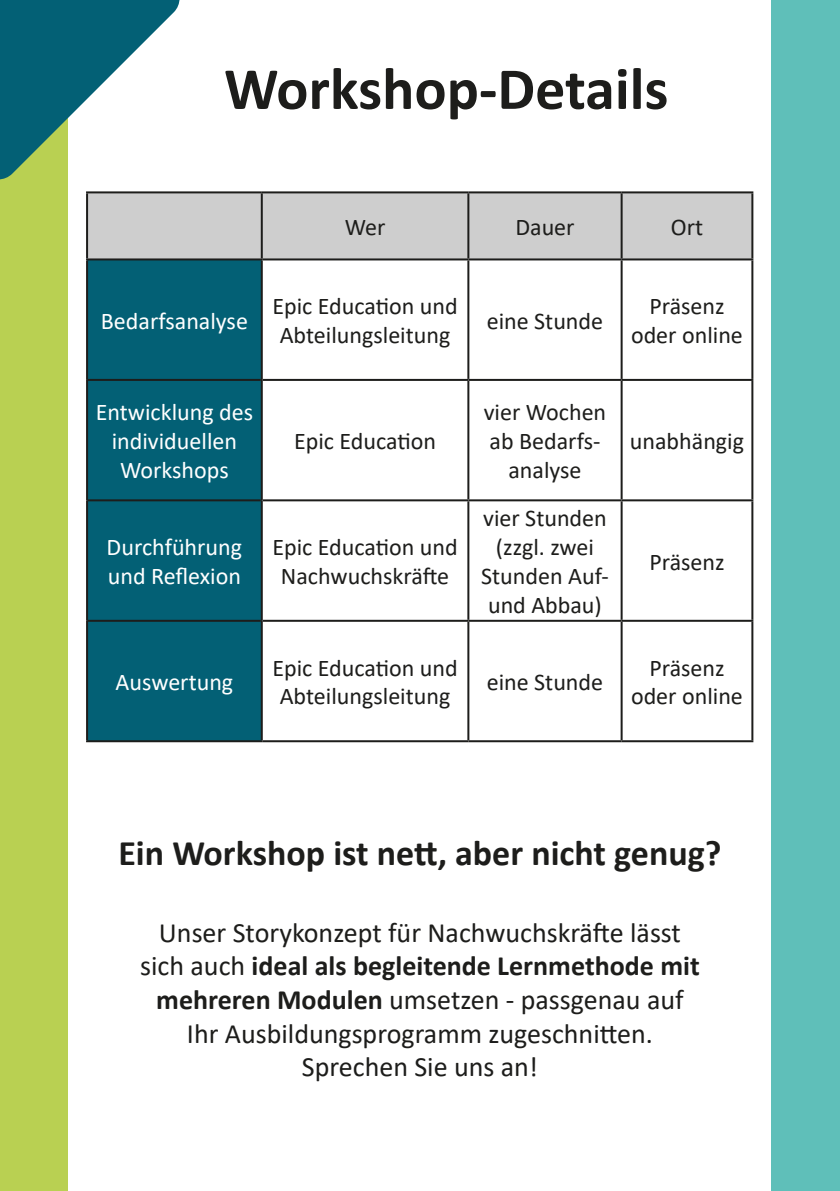
<style>
.page{position:relative;width:840px;height:1191px;background:#fff}
.page>*{position:absolute;margin:0;border:0;box-sizing:border-box;transform-origin:0 0}
.t1{font:700 60px "Calibri";color:#1d1d1b}
.t2{font:700 36px "Calibri";color:#1d1d1b}
.t3{font:28px/33.6px "Calibri";color:#1d1d1b;text-align:center}
.t4{font:24px/28.8px "Calibri";color:#1d1d1b;text-align:center}
.t5{font:24px/28.8px "Calibri";color:#fff;text-align:center}
.s1{font-weight:700}
</style>
<div class="page">
<div style="left:771px;top:0;width:68px;height:1191px;background:#5fbfb9"></div>
<div style="left:0;top:0;width:68px;height:1191px;background:#b9d052"></div>
<div style="left:88px;top:193px;width:663px;height:65px;background:#cecece"></div>
<div style="left:88px;top:260px;width:172px;height:480px;background:#036075"></div>
<hr style="left:260px;top:193px;width:2px;height:65px;background:#1d1d1b">
<hr style="left:467px;top:193px;width:2px;height:65px;background:#1d1d1b">
<hr style="left:620px;top:193px;width:2px;height:65px;background:#1d1d1b">
<hr style="left:262px;top:258px;width:206px;height:2px;background:#1d1d1b">
<hr style="left:468px;top:258px;width:153px;height:2px;background:#1d1d1b">
<hr style="left:467px;top:260px;width:2px;height:119px;background:#1d1d1b">
<hr style="left:621px;top:258px;width:132px;height:2px;background:#1d1d1b">
<hr style="left:620px;top:260px;width:2px;height:119px;background:#1d1d1b">
<hr style="left:88px;top:379px;width:172px;height:2px;background:#1d1d1b">
<hr style="left:262px;top:379px;width:206px;height:2px;background:#1d1d1b">
<hr style="left:468px;top:379px;width:153px;height:2px;background:#1d1d1b">
<hr style="left:467px;top:381px;width:2px;height:118px;background:#1d1d1b">
<hr style="left:621px;top:379px;width:132px;height:2px;background:#1d1d1b">
<hr style="left:620px;top:381px;width:2px;height:118px;background:#1d1d1b">
<hr style="left:88px;top:499px;width:172px;height:2px;background:#1d1d1b">
<hr style="left:262px;top:499px;width:206px;height:2px;background:#1d1d1b">
<hr style="left:468px;top:499px;width:153px;height:2px;background:#1d1d1b">
<hr style="left:467px;top:501px;width:2px;height:119px;background:#1d1d1b">
<hr style="left:621px;top:499px;width:132px;height:2px;background:#1d1d1b">
<hr style="left:620px;top:501px;width:2px;height:119px;background:#1d1d1b">
<hr style="left:88px;top:620px;width:172px;height:2px;background:#1d1d1b">
<hr style="left:262px;top:620px;width:206px;height:2px;background:#1d1d1b">
<hr style="left:468px;top:620px;width:153px;height:2px;background:#1d1d1b">
<hr style="left:467px;top:622px;width:2px;height:118px;background:#1d1d1b">
<hr style="left:621px;top:620px;width:132px;height:2px;background:#1d1d1b">
<hr style="left:620px;top:622px;width:2px;height:118px;background:#1d1d1b">
<hr style="left:86px;top:191px;width:175px;height:2px;background:#1d1d1b">
<hr style="left:86px;top:193px;width:2px;height:65px;background:#1d1d1b">
<hr style="left:261px;top:191px;width:207px;height:2px;background:#1d1d1b">
<hr style="left:468px;top:191px;width:153px;height:2px;background:#1d1d1b">
<hr style="left:621px;top:191px;width:132px;height:2px;background:#1d1d1b">
<hr style="left:751px;top:193px;width:2px;height:65px;background:#1d1d1b">
<hr style="left:751px;top:260px;width:2px;height:119px;background:#1d1d1b">
<hr style="left:751px;top:381px;width:2px;height:118px;background:#1d1d1b">
<hr style="left:751px;top:501px;width:2px;height:119px;background:#1d1d1b">
<hr style="left:751px;top:622px;width:2px;height:118px;background:#1d1d1b">
<hr style="left:262px;top:740px;width:206px;height:2px;background:#1d1d1b">
<hr style="left:468px;top:740px;width:153px;height:2px;background:#1d1d1b">
<hr style="left:621px;top:740px;width:132px;height:2px;background:#1d1d1b">
<hr style="left:86px;top:258px;width:176px;height:2px;background:#1d1d1b">
<hr style="left:86px;top:260px;width:2px;height:120px;background:#1d1d1b">
<hr style="left:260px;top:260px;width:2px;height:120px;background:#1d1d1b">
<hr style="left:86px;top:380px;width:2px;height:120px;background:#1d1d1b">
<hr style="left:260px;top:380px;width:2px;height:120px;background:#1d1d1b">
<hr style="left:86px;top:500px;width:2px;height:121px;background:#1d1d1b">
<hr style="left:260px;top:500px;width:2px;height:121px;background:#1d1d1b">
<hr style="left:86px;top:621px;width:2px;height:119px;background:#1d1d1b">
<hr style="left:260px;top:621px;width:2px;height:119px;background:#1d1d1b">
<hr style="left:86px;top:740px;width:176px;height:2px;background:#1d1d1b">
<svg style="left:0;top:0;width:180px;height:180px"></svg>
<p class="t1" style="left:224px;top:46px;width:445px">Workshop-Details</p>
<p class="t4" style="left:344px;top:212px;width:42px">Wer</p>
<p class="t4" style="left:515px;top:212px;width:61px">Dauer</p>
<p class="t4" style="left:670px;top:212px;width:34px">Ort</p>
<p class="t5" style="left:101px;top:306px;width:148px">Bedarfsanalyse</p>
<p class="t4" style="left:272px;top:291px;width:187px">Epic Education und<br>Abteilungsleitung</p>
<p class="t5" style="left:96px;top:397px;width:159px">Entwicklung des individuellen<br>Workshops</p>
<p class="t4" style="left:294px;top:426px;width:143px">Epic Education</p>
<p class="t4" style="left:486px;top:306px;width:118px">eine Stunde</p>
<p class="t4" style="left:483px;top:397px;width:124px">vier Wochen ab Bedarfs&shy;analyse</p>
<p class="t4" style="left:630px;top:291px;width:113px">Präsenz oder online</p>
<p class="t4" style="left:629px;top:426px;width:116px">unabhängig</p>
<p class="t5" style="left:107px;top:532px;width:137px;text-align:left">Durchführung und Reflexion</p>
<p class="t4" style="left:272px;top:532px;width:187px">Epic Education und<br>Nachwuchskräfte</p>
<p class="t5" style="left:115px;top:667px;width:119px">Auswertung</p>
<p class="t4" style="left:272px;top:652px;width:187px">Epic Education und<br>Abteilungsleitung</p>
<p class="t4" style="left:481px;top:503px;width:129px">vier Stunden (zzgl. zwei<br>Stunden Auf&shy;und Abbau)</p>
<p class="t4" style="left:486px;top:667px;width:118px">eine Stunde</p>
<p class="t4" style="left:649px;top:546px;width:77px">Präsenz</p>
<p class="t4" style="left:630px;top:652px;width:113px">Präsenz oder online</p>
<p class="t2" style="left:118px;top:827px;width:604px">Ein Workshop ist nett, aber nicht genug?</p>
<p class="t3" style="left:140px;top:915px;width:560px">Unser Storykonzept für Nachwuchskräfte lässt sich auch <span class="s1">ideal als begleitende Lernmethode mit mehreren Modulen</span> umsetzen - passgenau auf</p>
<p class="t3" style="left:187px;top:1015px;width:467px">Ihr Ausbildungsprogramm zugeschnitten.</p>
<p class="t3" style="left:302px;top:1049px;width:237px">Sprechen Sie uns an!</p>
</div>
